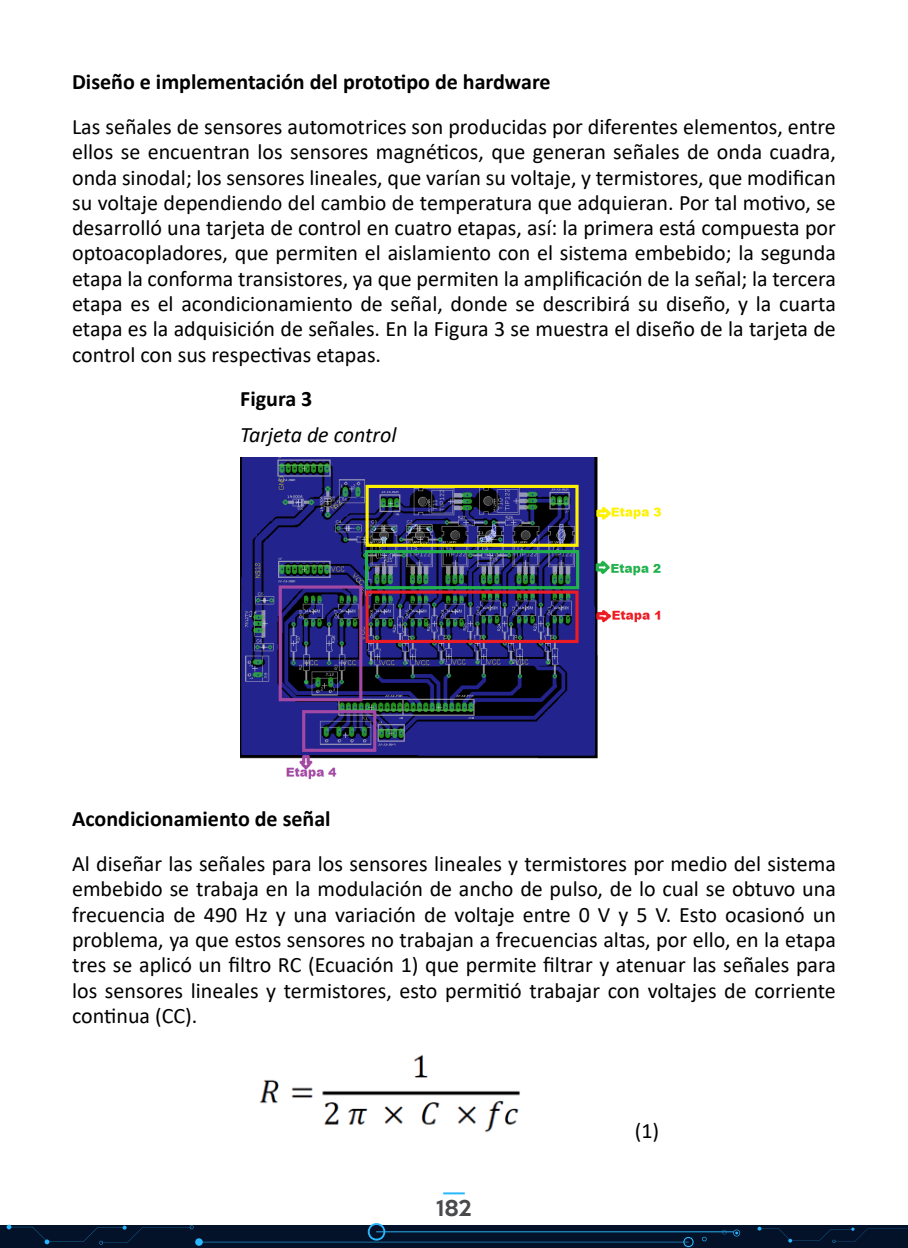
<style>
.page{position:relative;width:908px;height:1248px;background:#fff}
.page>*{position:absolute;margin:0;border:0;box-sizing:border-box;transform-origin:0 0}
.t1{font:22px/25.4px "Calibri";color:#000;text-align:justify}
.t2{font:700 22px "Calibri";color:#000}
.t3{font:italic 22px "Calibri";color:#000}
.t4{font:500 20px "Keep Calm";color:#494a4c}
</style>
<div class="page">
<div style="left:0;top:1225px;width:907px;height:22px;background:#031229"></div>
<svg style="left:7px;top:1223px;width:733px;height:23px"></svg>
<svg style="left:757px;top:1226px;width:150px;height:17px"></svg>
<hr style="left:443px;top:1192px;width:21px;height:2px;background:#29b8ff">
<img style="left:240px;top:457px;width:421px;height:323px">
<img style="left:259px;top:1054px;width:261px;height:79px">
<p class="t2" style="left:72px;top:66px;width:480px">Diseño e implementación del prototipo de hardware</p>
<p class="t1" style="left:72px;top:113px;width:765px">Las señales de sensores automotrices son producidas por diferentes elementos, entre ellos se encuentran los sensores magnéticos, que generan señales de onda cuadra, onda sinodal; los sensores lineales, que varían su voltaje, y termistores, que modifican su voltaje dependiendo del cambio de temperatura que adquieran. Por tal motivo, se desarrolló una tarjeta de control en cuatro etapas, así: la primera está compuesta por optoacopladores, que permiten el aislamiento con el sistema embebido; la segunda etapa la conforma transistores, ya que permiten la amplificación de la señal; la tercera etapa es el acondicionamiento de señal, donde se describirá su diseño, y la cuarta etapa es la adquisición de señales. En la Figura 3 se muestra el diseño de la tarjeta de control con sus respectivas etapas.</p>
<p class="t2" style="left:240px;top:383px;width:74px">Figura 3</p>
<p class="t3" style="left:240px;top:419px;width:158px">Tarjeta de control</p>
<p class="t2" style="left:72px;top:802px;width:260px">Acondicionamiento de señal</p>
<p class="t1" style="left:72px;top:850px;width:765px">Al diseñar las señales para los sensores lineales y termistores por medio del sistema embebido se trabaja en la modulación de ancho de pulso, de lo cual se obtuvo una frecuencia de 490 Hz y una variación de voltaje entre 0 V y 5 V. Esto ocasionó un problema, ya que estos sensores no trabajan a frecuencias altas, por ello, en la etapa tres se aplicó un filtro RC (Ecuación 1) que permite filtrar y atenuar las señales para los sensores lineales y termistores, esto permitió trabajar con voltajes de corriente continua (CC).</p>
<p class="t4" style="left:436px;top:1190px;width:37px">182</p>
<p class="t1" style="left:634px;top:1117px;width:26px">(1)</p>
</div>
